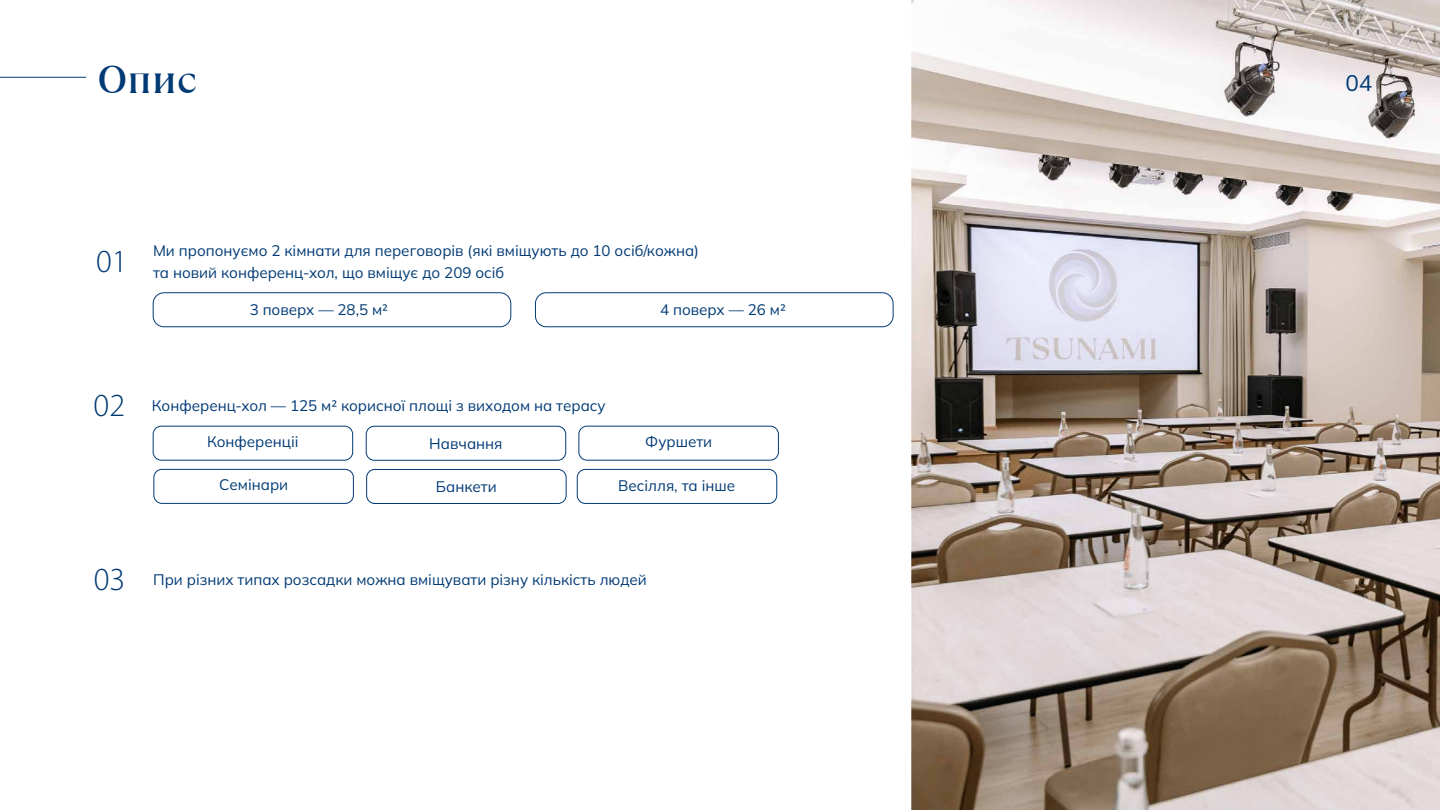
<style>
.page{position:relative;width:1440px;height:810px;background:#fff}
.page>*{position:absolute;margin:0;border:0;box-sizing:border-box;transform-origin:0 0}
.t1{font:500 39px "TT Ramillas Trl";color:#003a75}
.t2{font:300 32.33px "Myriad Pro";color:#003a75}
.t3{font:22.5px "Mulish";color:#003a75}
.t4{font:15.23px/21.7px "Mulish";color:#003a75}
</style>
<div class="page">
<img style="left:911px;top:0;width:529px;height:810px">
<div style="left:153px;top:292px;width:358px;height:35px;border:1px solid #003a75;border-radius:11px"></div>
<div style="left:535px;top:292px;width:359px;height:35px;border:1px solid #003a75;border-radius:11px"></div>
<div style="left:153px;top:426px;width:200px;height:35px;border:1px solid #003a75;border-radius:8px"></div>
<div style="left:577px;top:469px;width:200px;height:35px;border:1px solid #003a75;border-radius:8px"></div>
<div style="left:579px;top:426px;width:200px;height:35px;border:1px solid #003a75;border-radius:8px"></div>
<div style="left:366px;top:469px;width:201px;height:35px;border:1px solid #003a75;border-radius:8px"></div>
<div style="left:366px;top:426px;width:200px;height:35px;border:1px solid #003a75;border-radius:8px"></div>
<div style="left:153px;top:469px;width:201px;height:35px;border:1px solid #003a75;border-radius:8px"></div>
<hr style="left:0;top:77px;width:86px;height:1px;background:#003a75">
<h1 class="t1" style="left:98px;top:56px;width:101px">Опис</h1>
<p class="t4" style="left:96px;top:239px;width:605px;text-indent:57px">Ми пропонуємо 2 кімнати для переговорів (які вміщують до 10 осіб/кожна)<br><sup>01</sup> та новий конференц-хол, що вміщує до 209 осіб</p>
<p class="t4" style="left:250px;top:298px;width:140px">3 поверх — 28,5 м2</p>
<p class="t4" style="left:660px;top:298px;width:127px">4 поверх — 26 м2</p>
<h2 class="t2" style="left:94px;top:385px;width:33px">02</h2>
<p class="t4" style="left:152px;top:394px;width:455px">Конференц-хол — 125 м2 корисної площі з виходом на терасу</p>
<p class="t4" style="left:207px;top:430px;width:93px">Конференціі</p>
<p class="t4" style="left:429px;top:432px;width:75px">Навчання</p>
<p class="t4" style="left:645px;top:430px;width:69px">Фуршети</p>
<p class="t4" style="left:219px;top:473px;width:70px">Cемінари</p>
<p class="t4" style="left:436px;top:475px;width:62px">Банкети</p>
<p class="t4" style="left:618px;top:474px;width:118px">Весілля, та інше</p>
<h2 class="t2" style="left:94px;top:559px;width:33px">03</h2>
<p class="t4" style="left:153px;top:569px;width:495px">При різних типах розсадки можна вміщувати різну кількість людей</p>
<h3 class="t3" style="left:1345px;top:68px;width:28px">04</h3>
</div>
